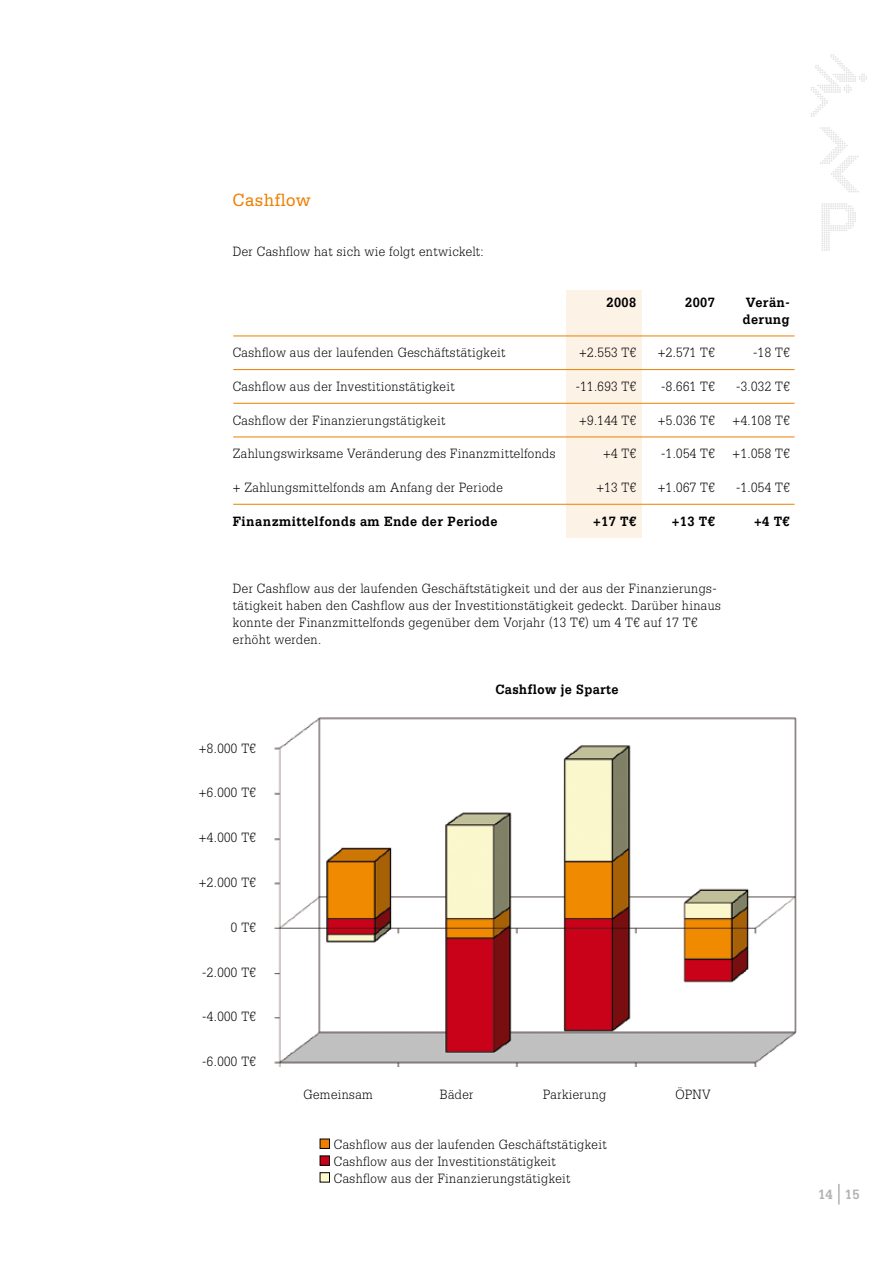
<style>
.page{position:relative;width:893px;height:1263px;background:#fff}
.page>*{position:absolute;margin:0;border:0;box-sizing:border-box;transform-origin:0 0}
.t1{font:18.75px "Serifa LT";letter-spacing:.03em;color:#ee7f00;scale:.9 1}
.t2{font:300 14.25px/16.8px "Serifa LT";letter-spacing:.03em;color:#000;scale:.9 1}
.t3{font:700 14.25px/16.8px "Serifa LT";letter-spacing:.03em;color:#000;scale:.9 1}
.t4{font:700 14.25px "Serifa LT";color:#b1b3b4;scale:.9 1}
</style>
<div class="page">
<img style="left:275px;top:717px;width:522px;height:349px">
<div style="left:566px;top:290px;width:76px;height:248px;background:#fdf2e6"></div>
<hr style="left:233px;top:335px;width:561px;height:1px;background:#ee7f00">
<hr style="left:233px;top:403px;width:561px;height:1px;background:#ee7f00">
<hr style="left:233px;top:436px;width:561px;height:1px;background:#ee7f00">
<hr style="left:233px;top:369px;width:561px;height:1px;background:#ee7f00">
<hr style="left:233px;top:504px;width:561px;height:1px;background:#ee7f00">
<div style="left:320px;top:1139px;width:9px;height:9px;background:#ee7f00"></div>
<div style="left:320px;top:1138px;width:10px;height:11px;border:1px solid #000"></div>
<div style="left:320px;top:1156px;width:9px;height:9px;background:#c90019"></div>
<div style="left:320px;top:1155px;width:10px;height:11px;border:1px solid #000"></div>
<div style="left:320px;top:1173px;width:9px;height:9px;background:#fef8cd"></div>
<div style="left:320px;top:1172px;width:10px;height:10px;border:1px solid #000"></div>
<svg style="left:821px;top:203px;width:35px;height:48px"></svg>
<svg style="left:811px;top:54px;width:56px;height:63px"></svg>
<svg style="left:820px;top:127px;width:39px;height:65px"></svg>
<hr style="left:838px;top:1184px;width:2px;height:20px;background:#b1b3b4">
<p class="t1" style="left:232px;top:189px;width:89px">Cashflow</p>
<p class="t2" style="left:233px;top:243px;width:280px">Der Cashflow hat sich wie folgt entwickelt:</p>
<p class="t3" style="left:607px;top:294px;width:34px">2008</p>
<p class="t3" style="left:685px;top:294px;width:34px">2007</p>
<p class="t3" style="left:743px;top:294px;width:54px">Verän&shy;derung</p>
<p class="t2" style="left:233px;top:344px;width:305px">Cashflow aus der laufenden Geschäftstätigkeit</p>
<p class="t2" style="left:579px;top:344px;width:65px">+2.553 T€</p>
<p class="t2" style="left:658px;top:344px;width:65px">+2.571 T€</p>
<p class="t2" style="left:753px;top:344px;width:42px">-18 T€</p>
<p class="t2" style="left:233px;top:378px;width:248px">Cashflow aus der Investitionstätigkeit</p>
<p class="t2" style="left:576px;top:378px;width:69px">-11.693 T€</p>
<p class="t2" style="left:661px;top:378px;width:61px">-8.661 T€</p>
<p class="t2" style="left:736px;top:378px;width:61px">-3.032 T€</p>
<p class="t2" style="left:233px;top:412px;width:238px">Cashflow der Finanzierungstätigkeit</p>
<p class="t2" style="left:579px;top:412px;width:65px">+9.144 T€</p>
<p class="t2" style="left:658px;top:412px;width:148px">+5.036 T€ +4.108 T€</p>
<p class="t2" style="left:233px;top:445px;width:360px">Zahlungswirksame Veränderung des Finanzmittelfonds</p>
<p class="t2" style="left:603px;top:445px;width:38px">+4 T€</p>
<p class="t2" style="left:661px;top:445px;width:144px">-1.054 T€ +1.058 T€</p>
<p class="t2" style="left:233px;top:479px;width:302px">+ Zahlungsmittelfonds am Anfang der Periode</p>
<p class="t2" style="left:596px;top:479px;width:46px">+13 T€</p>
<p class="t2" style="left:658px;top:479px;width:65px">+1.067 T€</p>
<p class="t2" style="left:736px;top:479px;width:61px">-1.054 T€</p>
<p class="t3" style="left:233px;top:513px;width:296px">Finanzmittelfonds am Ende der Periode</p>
<p class="t3" style="left:593px;top:513px;width:49px">+17 T€</p>
<p class="t3" style="left:672px;top:513px;width:49px">+13 T€</p>
<p class="t3" style="left:754px;top:513px;width:41px">+4 T€</p>
<p class="t2" style="left:233px;top:580px;width:544px">Der Cashflow aus der laufenden Geschäftstätigkeit und der aus der Finanzierungs&shy;tätigkeit haben den Cashflow aus der Investitionstätigkeit gedeckt. Darüber hinaus konnte der Finanzmittelfonds gegenüber dem Vorjahr (13 T€) um 4 T€ auf 17 T€ erhöht werden.</p>
<p class="t2" style="left:199px;top:740px;width:65px">+8.000 T€</p>
<p class="t2" style="left:199px;top:784px;width:65px">+6.000 T€</p>
<p class="t2" style="left:199px;top:829px;width:65px">+4.000 T€</p>
<p class="t2" style="left:199px;top:874px;width:65px">+2.000 T€</p>
<p class="t2" style="left:231px;top:919px;width:29px">0 T€</p>
<p class="t2" style="left:202px;top:964px;width:61px">-2.000 T€</p>
<p class="t2" style="left:202px;top:1008px;width:61px">-4.000 T€</p>
<p class="t2" style="left:202px;top:1053px;width:61px">-6.000 T€</p>
<p class="t3" style="left:495px;top:681px;width:139px">Cashflow je Sparte</p>
<p class="t2" style="left:304px;top:1086px;width:79px">Gemeinsam</p>
<p class="t2" style="left:440px;top:1086px;width:39px">Bäder</p>
<p class="t2" style="left:543px;top:1086px;width:72px">Parkierung</p>
<p class="t2" style="left:675px;top:1086px;width:41px">ÖPNV</p>
<p class="t2" style="left:334px;top:1136px;width:305px">Cashflow aus der laufenden Geschäftstätigkeit<br>Cashflow aus der Investitionstätigkeit<br>Cashflow aus der Finanzierungstätigkeit</p>
<p class="t4" style="left:818px;top:1186px;width:48px">14 15</p>
</div>
